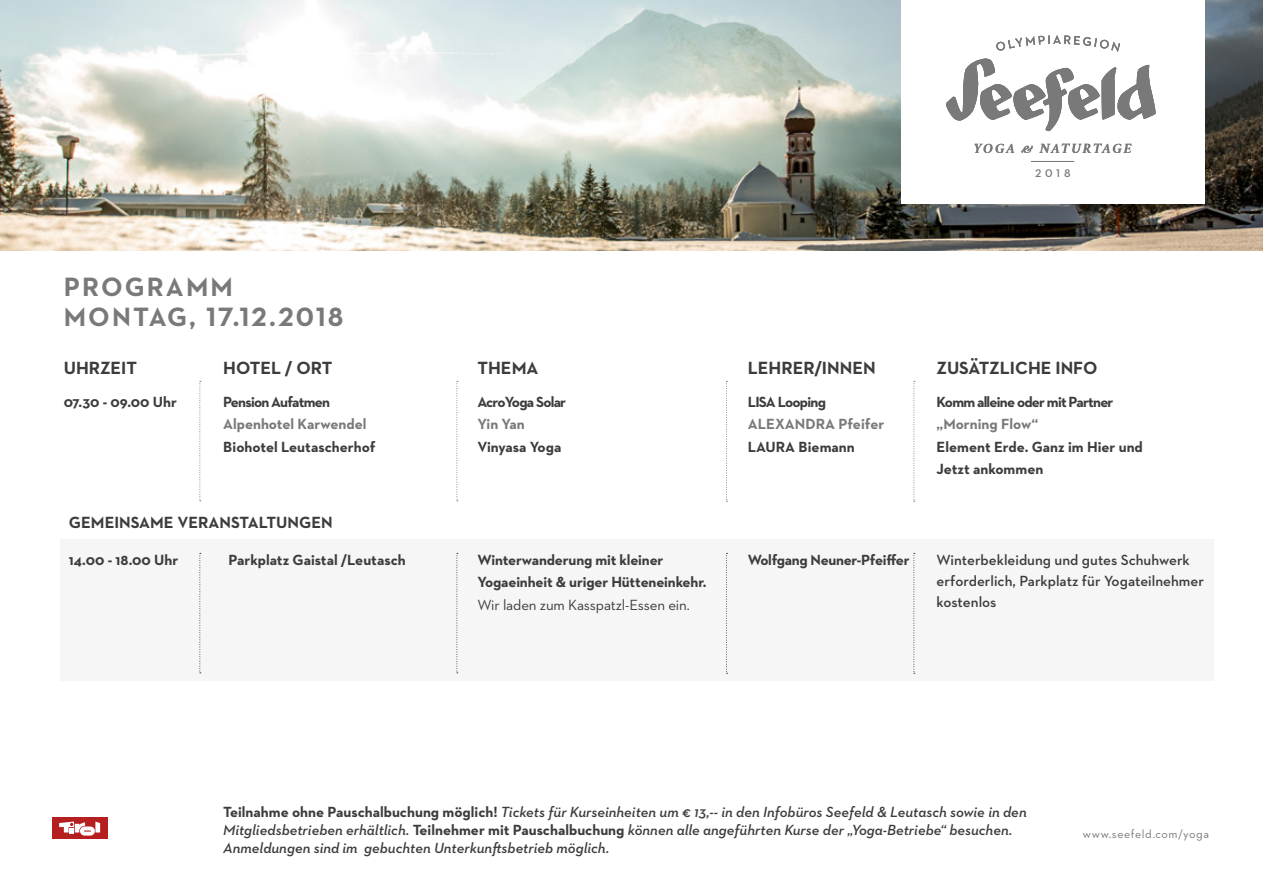
<style>
.page{position:relative;width:1263px;height:893px;background:#fff}
.page>*{position:absolute;margin:0;border:0;box-sizing:border-box;transform-origin:0 0}
.t1{font:700 27px/30px "Neutraface 2 Text";letter-spacing:.08em;color:#797979}
.t2{font:700 18px "Neutraface 2 Text";color:#3c3c3b}
.t3{font:700 16.5px "Neutraface 2 Text";color:#3c3c3b}
.t4{font:italic 600 15px/18px "Neutraface 2 Text";color:#3c3c3b}
.t5{font:700 15px/22.5px "Neutraface 2 Text";letter-spacing:-.01em;color:#3c3c3b}
.t6{font:600 15px/21px "Neutraface 2 Text";color:#3c3c3b}
.t7{font:700 15px "Neutraface 2 Text";letter-spacing:-.05em;color:#3c3c3b}
.t8{font:700 15px "Neutraface 2 Text";color:#797979}
.t9{font:15px "Neutraface 2 Text";letter-spacing:-.01em;color:#3c3c3b}
.t10{font:italic 600 12.45px "Crimson Text";letter-spacing:.15em;color:#797979}
.t11{font:12px "Neutraface 2 Text";letter-spacing:.05em;color:#797979}
.t12{font:600 11.4px "Neutraface 2 Text";color:#797979}
.s1{font-weight:700;font-style:normal}
</style>
<div class="page">
<svg style="left:199px;top:381px;width:2px;height:120px"></svg>
<svg style="left:456px;top:381px;width:2px;height:120px"></svg>
<svg style="left:726px;top:381px;width:1px;height:121px"></svg>
<svg style="left:913px;top:381px;width:2px;height:121px"></svg>
<div style="left:60px;top:539px;width:1153px;height:142px;background:#f6f6f6"></div>
<svg style="left:199px;top:553px;width:2px;height:120px"></svg>
<svg style="left:456px;top:553px;width:2px;height:120px"></svg>
<svg style="left:726px;top:553px;width:1px;height:121px"></svg>
<svg style="left:913px;top:553px;width:2px;height:121px"></svg>
<div style="left:52px;top:818px;width:55px;height:21px;background:#b51f1f"></div>
<svg style="left:59px;top:821px;width:41px;height:15px"></svg>
<img style="left:0;top:0;width:1263px;height:251px">
<div style="left:901px;top:0;width:303px;height:203px;background:#fff"></div>
<hr style="left:1031px;top:161px;width:43px;height:1px;background:#797979">
<svg style="left:946px;top:58px;width:210px;height:73px"></svg>
<svg style="left:996px;top:35px;width:124px;height:17px"></svg>
<p class="t10" style="left:974px;top:141px;width:159px">YOGA &amp; NATURTAGE</p>
<h1 class="t1" style="left:64px;top:272px;width:281px">PROGRAMM<br>MONTAG, 17.12.2018</h1>
<p class="t2" style="left:64px;top:356px;width:75px">UHRZEIT</p>
<p class="t5" style="left:64px;top:390px;width:115px">07.30 - 09.00 Uhr</p>
<p class="t2" style="left:223px;top:356px;width:111px">HOTEL / ORT</p>
<p class="t7" style="left:223px;top:392px;width:108px">Pension Aufatmen</p>
<p class="t8" style="left:223px;top:414px;width:145px">Alpenhotel Karwendel</p>
<p class="t5" style="left:223px;top:435px;width:154px">Biohotel Leutascherhof</p>
<p class="t3" style="left:69px;top:512px;width:265px">GEMEINSAME VERANSTALTUNGEN</p>
<p class="t2" style="left:477px;top:356px;width:63px">THEMA</p>
<p class="t7" style="left:477px;top:392px;width:90px">AcroYoga Solar</p>
<p class="t8" style="left:477px;top:414px;width:49px">Yin Yan</p>
<p class="t5" style="left:477px;top:435px;width:85px">Vinyasa Yoga</p>
<p class="t5" style="left:69px;top:548px;width:111px">14.00 - 18.00 Uhr</p>
<p class="t5" style="left:229px;top:548px;width:179px">Parkplatz Gaistal /Leutasch</p>
<p class="t5" style="left:477px;top:548px;width:231px">Winterwanderung mit kleiner<br>Yogaeinheit &amp; uriger Hütteneinkehr.</p>
<p class="t9" style="left:477px;top:595px;width:214px">Wir laden zum Kasspatzl-Essen ein.</p>
<p class="t12" style="left:1035px;top:166px;width:37px">2018</p>
<p class="t2" style="left:748px;top:356px;width:129px">LEHRER/INNEN</p>
<p class="t7" style="left:748px;top:392px;width:80px">LISA Looping</p>
<p class="t8" style="left:748px;top:414px;width:138px">ALEXANDRA Pfeifer</p>
<p class="t5" style="left:748px;top:435px;width:108px">LAURA Biemann</p>
<p class="t2" style="left:936px;top:356px;width:162px">ZUSÄTZLICHE INFO</p>
<p class="t7" style="left:936px;top:392px;width:178px">Komm alleine oder mit Partner</p>
<p class="t8" style="left:936px;top:414px;width:103px">„Morning Flow“</p>
<p class="t5" style="left:936px;top:435px;width:208px">Element Erde. Ganz im Hier und<br>Jetzt ankommen</p>
<p class="t5" style="left:748px;top:548px;width:163px">Wolfgang Neuner-Pfeiffer</p>
<p class="t6" style="left:936px;top:549px;width:269px">Winterbekleidung und gutes Schuhwerk erforderlich, Parkplatz für Yogateilnehmer kostenlos</p>
<p class="t4" style="left:223px;top:803px;width:805px"><span class="s1">Teilnahme ohne Pauschalbuchung möglich!</span> Tickets für Kurseinheiten um € 13,-- in den Infobüros Seefeld &amp; Leutasch sowie in den<br>Mitgliedsbetrieben erhältlich. <span class="s1">Teilnehmer mit Pauschalbuchung</span> können alle angeführten Kurse der „Yoga-Betriebe“ besuchen.<br>Anmeldungen sind im gebuchten Unterkunftsbetrieb möglich.</p>
<p class="t11" style="left:1083px;top:826px;width:128px">www.seefeld.com/yoga</p>
</div>
